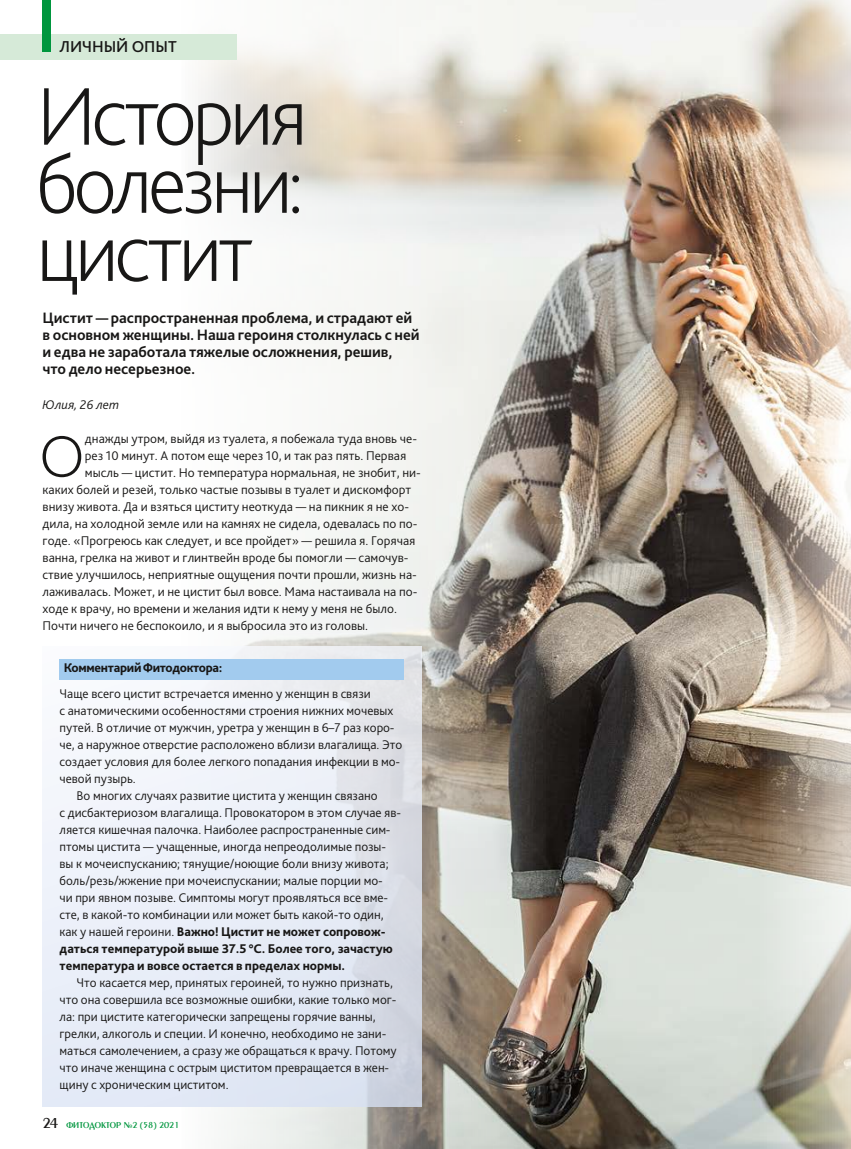
<style>
.page{position:relative;width:851px;height:1149px;background:#fff}
.page>*{position:absolute;margin:0;border:0;box-sizing:border-box;transform-origin:0 0}
.t1{font:200 85.5px/68.1px "Bliss Pro";letter-spacing:-.06em;color:#181716;text-align:justify}
.t2{font:200 61.2px "Bliss Pro";color:#181716}
.t3{font:500 16.5px "Bliss Pro";letter-spacing:-.005em;color:#181716}
.t4{font:700 15.75px/17px "Bliss Pro";color:#181716}
.t5{font:300 13.2px/17px "Bliss Pro";color:#181716}
.t6{font:800 13.2px "Bliss Pro";color:#181716}
.t7{font:800 13.2px "Bliss Pro";letter-spacing:-.025em;color:#181716}
.t8{font:italic 300 13.2px "Bliss Pro";color:#181716}
.t9{font:9px "Penta Demi C";color:#00963e}
.s1{font-weight:300}
.s2{font-size:15px;color:#181716}
</style>
<div class="page">
<img style="left:181px;top:0;width:669px;height:1148px">
<svg style="left:43px;top:646px;width:378px;height:460px"></svg>
<div style="left:60px;top:658px;width:344px;height:21px;background:#a2cbee"></div>
<div style="left:0;top:34px;width:236px;height:26px;background:#d6ead8"></div>
<div style="left:43px;top:0;width:8px;height:52px;background:#00963e"></div>
<p class="t3" style="left:60px;top:36px;width:119px">ЛИЧНЫЙ ОПЫТ</p>
<h1 class="t1" style="left:36px;top:80px;width:273px">История болезни: цистит</h1>
<p class="t4" style="left:43px;top:309px;width:378px">Цистит — распространенная проблема, и страдают ей в основном женщины. Наша героиня столкнулась с ней и едва не заработала тяжелые осложнения, решив, что дело несерьезное.</p>
<p class="t8" style="left:43px;top:396px;width:78px">Юлия, 26 лет</p>
<h2 class="t2" style="left:39px;top:418px;width:47px">О</h2>
<p class="t5" style="left:85px;top:429px;width:334px">днажды утром, выйдя из туалета, я побежала туда вновь че-</p>
<p class="t5" style="left:85px;top:446px;width:323px">рез 10 минут. А потом еще через 10, и так раз пять. Первая</p>
<p class="t5" style="left:85px;top:463px;width:337px">мысль — цистит. Но температура нормальная, не знобит, ни-</p>
<p class="t5" style="left:43px;top:480px;width:370px">каких болей и резей, только частые позывы в туалет и дискомфорт</p>
<p class="t5" style="left:43px;top:497px;width:368px">внизу живота. Да и взяться циститу неоткуда — на пикник я не хо-</p>
<p class="t5" style="left:43px;top:514px;width:376px">дила, на холодной земле или на камнях не сидела, одевалась по по-</p>
<p class="t5" style="left:43px;top:531px;width:374px">годе. «Прогреюсь как следует, и все пройдет» — решила я. Горячая</p>
<p class="t5" style="left:43px;top:548px;width:367px">ванна, грелка на живот и глинтвейн вроде бы помогли — самочув-</p>
<p class="t5" style="left:43px;top:565px;width:376px">ствие улучшилось, неприятные ощущения почти прошли, жизнь на-</p>
<p class="t5" style="left:43px;top:582px;width:376px">лаживалась. Может, и не цистит был вовсе. Мама настаивала на по-</p>
<p class="t5" style="left:43px;top:599px;width:356px">ходе к врачу, но времени и желания идти к нему у меня не было.</p>
<p class="t5" style="left:43px;top:616px;width:327px">Почти ничего не беспокоило, и я выбросила это из головы.</p>
<p class="t7" style="left:64px;top:659px;width:160px">Комментарий Фитодоктора:</p>
<p class="t5" style="left:60px;top:684px;width:313px">Чаще всего цистит встречается именно у женщин в связи</p>
<p class="t5" style="left:60px;top:701px;width:335px">с анатомическими особенностями строения нижних мочевых</p>
<p class="t5" style="left:60px;top:718px;width:336px">путей. В отличие от мужчин, уретра у женщин в 6–7 раз коро-</p>
<p class="t5" style="left:60px;top:735px;width:344px">че, а наружное отверстие расположено вблизи влагалища. Это</p>
<p class="t5" style="left:60px;top:752px;width:342px">создает условия для более легкого попадания инфекции в мо-</p>
<p class="t5" style="left:60px;top:769px;width:78px">чевой пузырь.</p>
<p class="t5" style="left:77px;top:786px;width:302px">Во многих случаях развитие цистита у женщин связано</p>
<p class="t5" style="left:60px;top:803px;width:343px">с дисбактериозом влагалища. Провокатором в этом случае яв-</p>
<p class="t5" style="left:60px;top:820px;width:332px">ляется кишечная палочка. Наиболее распространенные сим-</p>
<p class="t5" style="left:60px;top:837px;width:328px">птомы цистита — учащенные, иногда непреодолимые позы-</p>
<p class="t5" style="left:60px;top:854px;width:330px">вы к мочеиспусканию; тянущие/ноющие боли внизу живота;</p>
<p class="t5" style="left:60px;top:871px;width:325px">боль/резь/жжение при мочеиспускании; малые порции мо-</p>
<p class="t5" style="left:60px;top:888px;width:330px">чи при явном позыве. Симптомы могут проявляться все вме-</p>
<p class="t5" style="left:60px;top:905px;width:325px">сте, в какой‑то комбинации или может быть какой‑то один,</p>
<p class="t6" style="left:60px;top:923px;width:326px"><span class="s1">как у нашей героини.</span> Важно! Цистит не может сопровож-</p>
<p class="t6" style="left:60px;top:940px;width:334px">даться температурой выше 37.5 °С. Более того, зачастую</p>
<p class="t6" style="left:60px;top:957px;width:287px">температура и вовсе остается в пределах нормы.</p>
<p class="t5" style="left:60px;top:973px;width:338px;text-indent:17px">Что касается мер, принятых героиней, то нужно признать, что она совершила все возможные ошибки, какие только мог&shy;ла: при цистите категорически запрещены горячие ванны, грелки, алкоголь и специи. И конечно, необходимо не зани&shy;маться самолечением, а сразу же обращаться к врачу. Потому что иначе женщина с острым циститом превращается в жен&shy;щину с хроническим циститом.</p>
<p class="t9" style="left:43px;top:1119px;width:138px"><span class="s2">24</span> ФИТОДОКТОР №2 (58) 2021</p>
</div>
